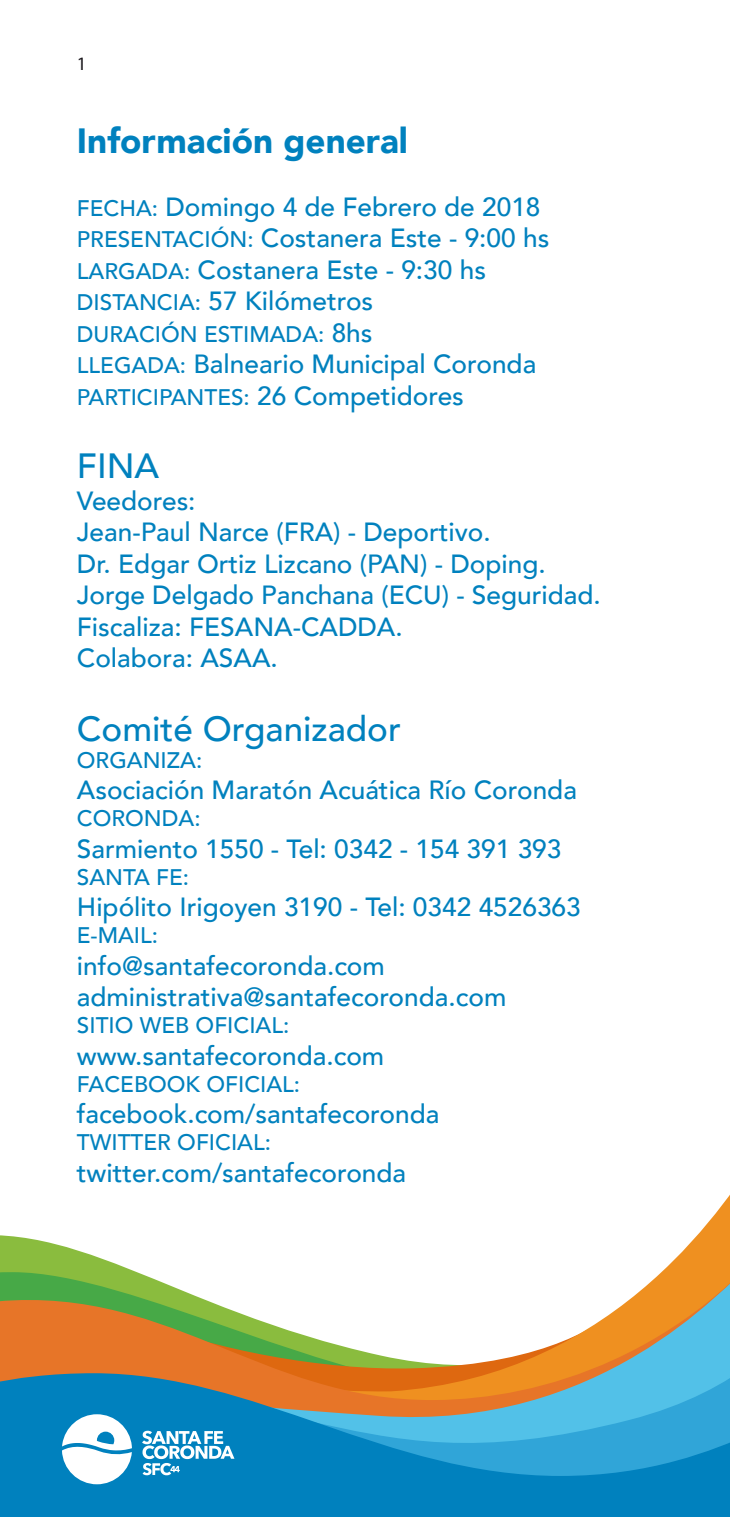
<style>
.page{position:relative;width:730px;height:1517px;background:#fff}
.page>*{position:absolute;margin:0;border:0;box-sizing:border-box;transform-origin:0 0}
.t1{font:500 35px "Avenir";color:#0081be}
.t2{font:900 35px "Avenir";color:#0081be}
.t3{font:500 26.25px/31.5px "Avenir";color:#0081be}
.t4{font:500 22.5px "Avenir";color:#0081be}
.t5{font:19px "Myriad Pro";color:#1a171c}
.s1{font-size:22.5px}
.s2{font-size:26.25px}
</style>
<div class="page">
<svg style="left:0;top:1212px;width:730px;height:51px"></svg>
<svg style="left:0;top:1263px;width:730px;height:42px"></svg>
<svg style="left:0;top:1305px;width:730px;height:68px"></svg>
<svg style="left:0;top:1373px;width:730px;height:144px;background:#338db0"></svg>
<svg style="left:62px;top:1414px;width:70px;height:70px"></svg>
<svg style="left:142px;top:1430px;width:92px;height:45px"></svg>
<p class="t5" style="left:77px;top:52px;width:11px">1</p>
<h1 class="t2" style="left:77px;top:110px;width:333px">Información general</h1>
<p class="t3" style="left:77px;top:189px;width:474px"><span class="s1">FECHA:</span> Domingo 4 de Febrero de 2018<br><span class="s1">PRESENTACIÓN:</span> Costanera Este - 9:00 hs <span class="s1">LARGADA:</span> Costanera Este - 9:30 hs <span class="s1">DISTANCIA:</span> 57 Kilómetros</p>
<p class="t4" style="left:77px;top:314px;width:297px">DURACIÓN ESTIMADA: <span class="s2">8hs</span></p>
<p class="t3" style="left:77px;top:347px;width:461px"><span class="s1">LLEGADA:</span> Balneario Municipal Coronda</p>
<p class="t4" style="left:77px;top:377px;width:388px">PARTICIPANTES: <span class="s2">26 Competidores</span></p>
<h1 class="t1" style="left:77px;top:436px;width:84px">FINA</h1>
<p class="t3" style="left:77px;top:483px;width:525px">Veedores:<br>Jean-Paul Narce (FRA) - Deportivo.<br>Dr. Edgar Ortiz Lizcano (PAN) - Doping.<br>Jorge Delgado Panchana (ECU) - Seguridad.<br>Fiscaliza: FESANA-CADDA.<br>Colabora: ASAA.</p>
<h1 class="t1" style="left:77px;top:698px;width:326px">Comité Organizador</h1>
<p class="t4" style="left:77px;top:740px;width:127px">ORGANIZA:</p>
<p class="t3" style="left:77px;top:773px;width:502px">Asociación Maratón Acuática Río Coronda</p>
<p class="t4" style="left:77px;top:799px;width:125px">CORONDA:</p>
<p class="t3" style="left:77px;top:831px;width:486px">Sarmiento 1550 - Tel: 0342 - 154 391 393</p>
<p class="t4" style="left:77px;top:857px;width:114px">SANTA FE:</p>
<p class="t3" style="left:77px;top:890px;width:505px">Hipólito Irigoyen 3190 - Tel: 0342 4526363</p>
<p class="t4" style="left:77px;top:916px;width:83px">E-MAIL:</p>
<p class="t3" style="left:77px;top:948px;width:431px">info@santafecoronda.com administrativa@santafecoronda.com</p>
<p class="t4" style="left:77px;top:1006px;width:214px">SITIO WEB OFICIAL:</p>
<p class="t3" style="left:77px;top:1038px;width:309px">www.santafecoronda.com</p>
<p class="t4" style="left:77px;top:1064px;width:225px">FACEBOOK OFICIAL:</p>
<p class="t3" style="left:77px;top:1097px;width:364px">facebook.com/santafecoronda</p>
<p class="t4" style="left:77px;top:1123px;width:196px">TWITTER OFICIAL:</p>
<p class="t3" style="left:77px;top:1155px;width:331px">twitter.com/santafecoronda</p>
</div>
